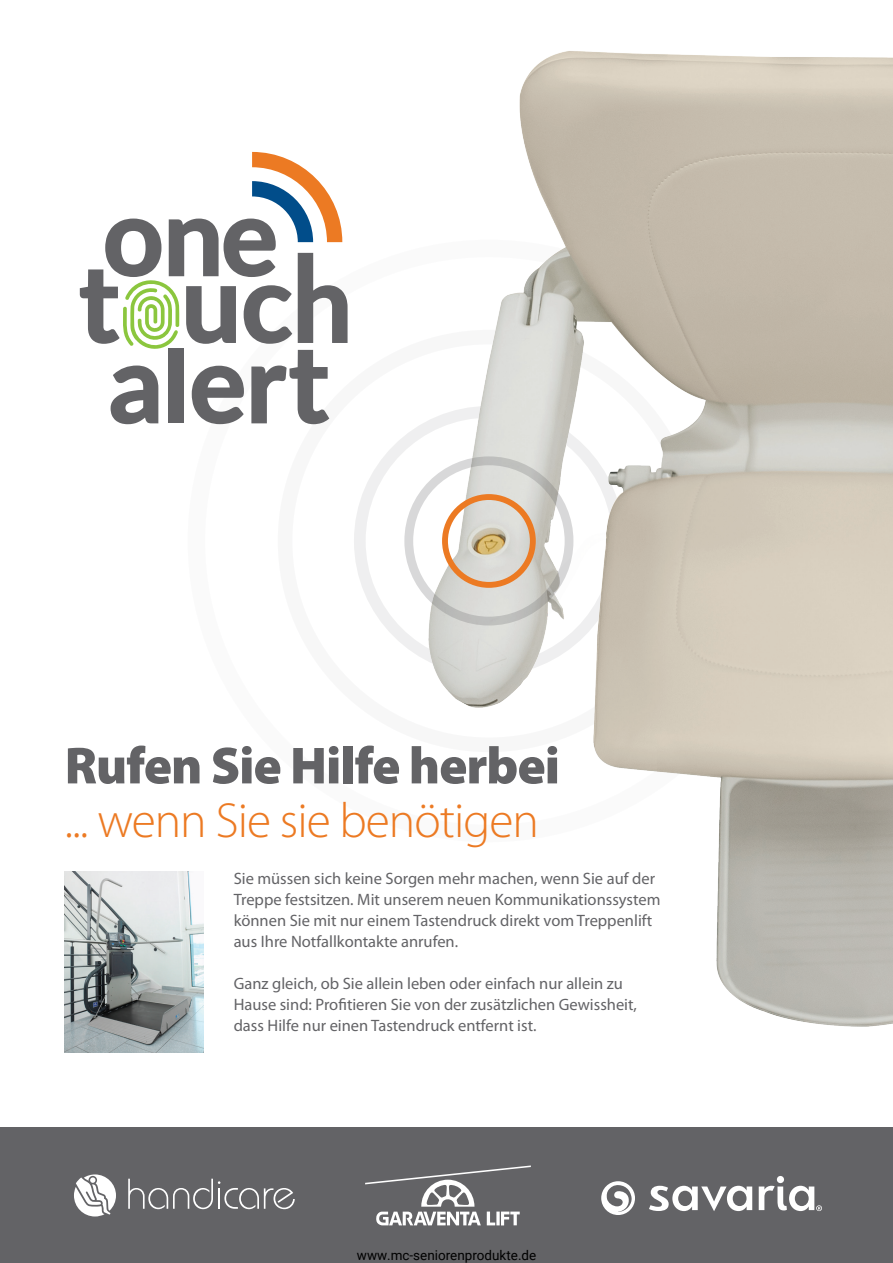
<style>
.page{position:relative;width:893px;height:1263px;background:#fff}
.page>*{position:absolute;margin:0;border:0;box-sizing:border-box;transform-origin:0 0}
.t1{font:900 52.5px "Myriad Pro";letter-spacing:-.02em;color:#636366}
.t2{font:300 49.5px "Myriad Pro";letter-spacing:-.02em;color:#ec7a23}
.t3{font:16.5px/21px "Myriad Pro";color:#636366}
.t4{font:13.5px "Roboto";color:#000}
</style>
<div class="page">
<div style="left:0;top:1128px;width:893px;height:135px;background:#636366"></div>
<svg style="left:74px;top:1174px;width:42px;height:42px"></svg>
<svg style="left:128px;top:1179px;width:167px;height:30px"></svg>
<svg style="left:365px;top:1165px;width:166px;height:60px"></svg>
<svg style="left:649px;top:1186px;width:103px;height:25px"></svg>
<svg style="left:601px;top:1181px;width:34px;height:34px"></svg>
<svg style="left:759px;top:1176px;width:63px;height:35px"></svg>
<img style="left:396px;top:51px;width:497px;height:976px">
<div style="left:442px;top:494px;width:94px;height:94px;border:6px solid #ec7a23;border-radius:50%"></div>
<div style="left:404px;top:456px;width:169px;height:169px;border:9px solid #636366;border-radius:50%"></div>
<svg style="left:80px;top:152px;width:268px;height:272px"></svg>
<img style="left:65px;top:872px;width:139px;height:181px">
<h1 class="t1" style="left:65px;top:731px;width:497px">Rufen Sie Hilfe herbei</h1>
<h2 class="t2" style="left:65px;top:791px;width:476px">... wenn Sie sie benötigen</h2>
<p class="t3" style="left:234px;top:868px;width:428px">Sie müssen sich keine Sorgen mehr machen, wenn Sie auf der Treppe festsitzen. Mit unserem neuen Kommunikationssystem können Sie mit nur einem Tastendruck direkt vom Treppenlift aus Ihre Notfallkontakte anrufen.</p>
<p class="t3" style="left:234px;top:973px;width:405px">Ganz gleich, ob Sie allein leben oder einfach nur allein zu<br>Hause sind: Profitieren Sie von der zusätzlichen Gewissheit, dass Hilfe nur einen Tastendruck entfernt ist.</p>
<p class="t4" style="left:357px;top:1248px;width:181px">www.mc-seniorenprodukte.de</p>
</div>
